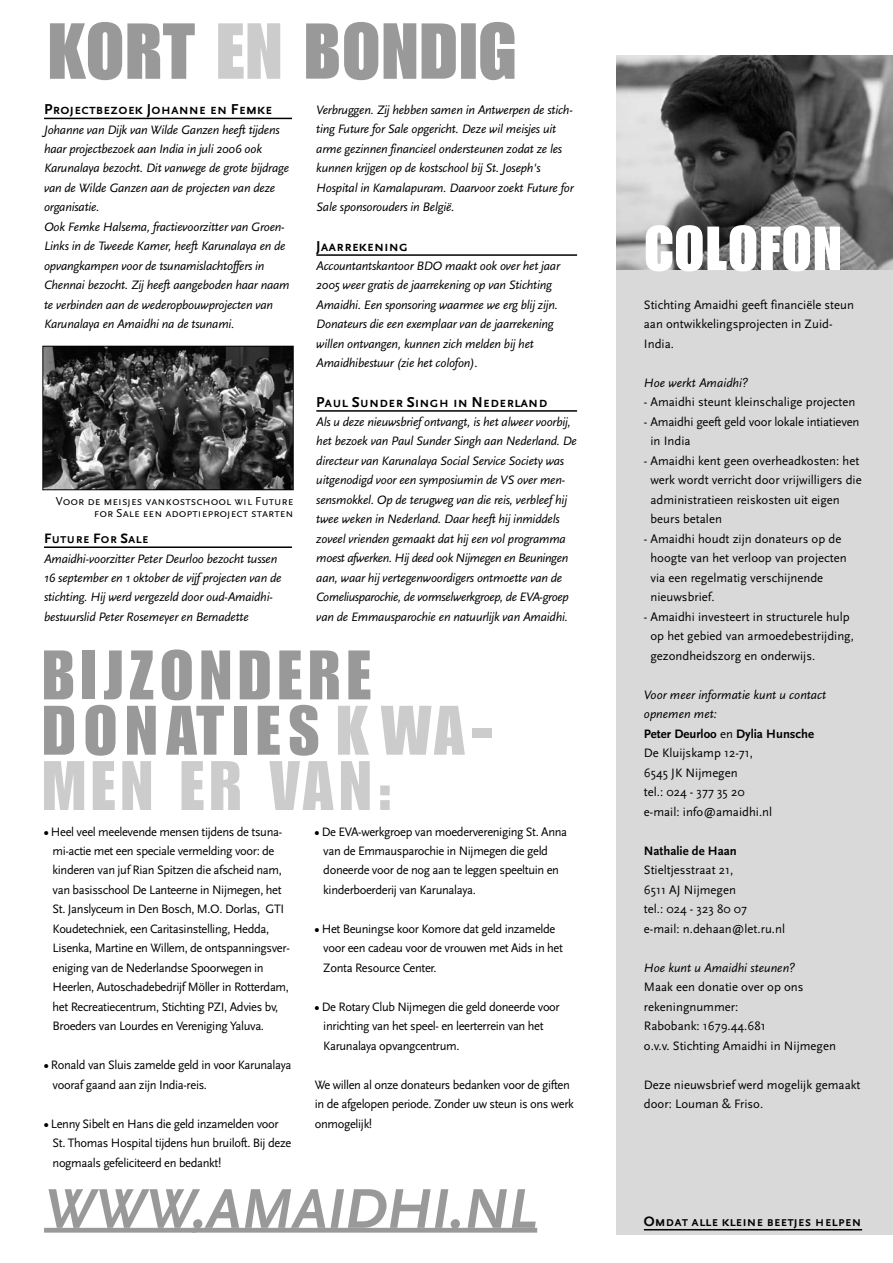
<style>
.page{position:relative;width:893px;height:1263px;background:#fff}
.page>*{position:absolute;margin:0;border:0;box-sizing:border-box;transform-origin:0 0}
.t1{font:68.55px/55.3px "Impact";letter-spacing:.095em;color:#999}
.t2{font:italic 700 58.5px "AD Scala Sans";color:#999}
.t3{font:700 15px "AD Scala Sans Caps";color:#000}
.t4{font:700 14.25px "AD Scala Sans Caps";color:#000}
.t5{font:italic 12.75px/19.5px "AD Scala Sans";letter-spacing:-.015em;color:#000}
.t6{font:12.75px/19.5px "AD Scala Sans Romein";letter-spacing:-.03em;color:#000}
.t7{font:12.75px/19.5px "AD Scala Sans Romein";color:#000}
.t8{font:700 12.75px "AD Scala Sans";color:#000}
.t9{font:12px/12px "AD Scala Sans Caps Romein";color:#000;text-align:right}
.s1{color:#ccc}
.s2{font-family:"AD Scala Sans Tab";font-weight:700}
.s3{font-weight:700;font-style:normal}
.s4{font-family:"AD Scala Sans Romein";font-style:normal}
</style>
<div class="page">
<div style="left:617px;top:153px;width:275px;height:1082px;background:#d9d9d9"></div>
<hr style="left:644px;top:1229px;width:218px;height:1px;background:#000">
<img style="left:617px;top:56px;width:275px;height:214px">
<svg style="left:645px;top:225px;width:195px;height:47px;background:#d2d2d2"></svg>
<svg style="left:306px;top:22px;width:208px;height:58px"></svg>
<svg style="left:218px;top:23px;width:62px;height:56px"></svg>
<svg style="left:50px;top:22px;width:145px;height:58px"></svg>
<hr style="left:44px;top:118px;width:248px;height:1px;background:#000">
<hr style="left:44px;top:546px;width:248px;height:2px;background:#000">
<hr style="left:316px;top:254px;width:261px;height:2px;background:#000">
<hr style="left:316px;top:410px;width:261px;height:2px;background:#000">
<img style="left:45px;top:348px;width:246px;height:140px">
<div style="left:43px;top:346px;width:250px;height:144px;border:1px solid #000"></div>
<div style="left:44px;top:1228px;width:152px;height:5px;background:#999"></div>
<div style="left:192px;top:1228px;width:345px;height:5px;background:#999"></div>
<p class="t3" style="left:44px;top:100px;width:230px">Projectbezoek Johanne en Femke</p>
<p class="t5" style="left:44px;top:121px;width:247px">Johanne van Dijk van Wilde Ganzen heeft tijdens haar projectbezoek aan India in juli 2006 ook Karunalaya bezocht. Dit vanwege de grote bijdrage van de Wilde Ganzen aan de projecten van deze organisatie.<br>Ook Femke Halsema, fractievoorzitter van Groen-Links in de Tweede Kamer, heeft Karunalaya en de opvangkampen voor de tsunamislachtoffers in Chennai bezocht. Zij heeft aangeboden haar naam te verbinden aan de wederopbouwprojecten van Karunalaya en Amaidhi na de tsunami.</p>
<p class="t9" style="left:56px;top:495px;width:239px">Voor de meisjes vankostschool wil Future for Sale een adoptieproject starten</p>
<p class="t4" style="left:44px;top:530px;width:106px">Future For Sale</p>
<p class="t5" style="left:44px;top:550px;width:239px">Amaidhi-voorzitter Peter Deurloo bezocht tussen 16 september en 1 oktober de vijf projecten van de stichting. Hij werd vergezeld door oud-Amaidhi&shy;bestuurslid Peter Rosemeyer en Bernadette</p>
<p class="t5" style="left:316px;top:101px;width:259px">Verbruggen. Zij hebben samen in Antwerpen de stich&shy;ting Future for Sale opgericht. Deze wil meisjes uit arme gezinnen financieel ondersteunen zodat ze les kunnen krijgen op de kostschool bij St. Joseph's Hospital in Kamalapuram. Daarvoor zoekt Future for Sale sponsorouders in België.</p>
<p class="t3" style="left:316px;top:237px;width:93px">Jaarrekening</p>
<p class="t5" style="left:316px;top:257px;width:245px">Accountantskantoor BDO maakt ook over het jaar 2005 weer gratis de jaarrekening op van Stichting Amaidhi. Een sponsoring waarmee we erg blij zijn.<br>Donateurs die een exemplaar van de jaarrekening willen ontvangen, kunnen zich melden bij het Amaidhibestuur (zie het colofon).</p>
<p class="t3" style="left:316px;top:393px;width:233px">Paul Sunder Singh in Nederland</p>
<p class="t5" style="left:316px;top:413px;width:262px">Als u deze nieuwsbrief ontvangt, is het alweer voorbij, het bezoek van Paul Sunder Singh aan Nederland. De directeur van Karunalaya Social Service Society was uitgenodigd voor een symposiumin de VS over men&shy;sensmokkel. Op de terugweg van die reis, verbleef hij twee weken in Nederland. Daar heeft hij inmiddels zoveel vrienden gemaakt dat hij een vol programma moest afwerken. Hij deed ook Nijmegen en Beuningen aan, waar hij vertegenwoordigers ontmoette van de Corneliusparochie, de vormselwerkgroep, de EVA-groep van de Emmausparochie en natuurlijk van Amaidhi.</p>
<h1 class="t1" style="left:43px;top:650px;width:451px">BIJZONDERE<br>DONATIES <span class="s1">KWA-<br>MEN ER VAN:</span></h1>
<p class="t6" style="left:53px;top:823px;width:239px;text-indent:-9px"><span class="s2">•</span> Heel veel meelevende mensen tijdens de tsuna&shy;mi-actie met een speciale vermelding voor: de kinderen van juf Rian Spitzen die afscheid nam, van basisschool De Lanteerne in Nijmegen, het St. Janslyceum in Den Bosch, M.O. Dorlas, GTI Koudetechniek, een Caritasinstelling, Hedda, Lisenka, Martine en Willem, de ontspanningsver&shy;eniging van de Nederlandse Spoorwegen in Heerlen, Autoschadebedrijf Möller in Rotterdam, het Recreatiecentrum, Stichting PZI, Advies bv, Broeders van Lourdes en Vereniging Yaluva.</p>
<p class="t6" style="left:53px;top:1057px;width:240px;text-indent:-9px"><span class="s2">•</span> Ronald van Sluis zamelde geld in voor Karunalaya vooraf gaand aan zijn India-reis.</p>
<p class="t6" style="left:53px;top:1115px;width:240px;text-indent:-9px"><span class="s2">•</span> Lenny Sibelt en Hans die geld inzamelden voor<br>St. Thomas Hospital tijdens hun bruiloft. Bij deze nogmaals gefeliciteerd en bedankt!</p>
<p class="t6" style="left:323px;top:823px;width:245px;text-indent:-9px"><span class="s2">•</span> De EVA-werkgroep van moedervereniging St. Anna van de Emmausparochie in Nijmegen die geld doneerde voor de nog aan te leggen speeltuin en kinderboerderij van Karunalaya.</p>
<p class="t6" style="left:323px;top:920px;width:241px;text-indent:-9px"><span class="s2">•</span> Het Beuningse koor Komore dat geld inzamelde voor een cadeau voor de vrouwen met Aids in het<br>Zonta Resource Center.</p>
<p class="t6" style="left:323px;top:998px;width:238px;text-indent:-9px"><span class="s2">•</span> De Rotary Club Nijmegen die geld doneerde voor inrichting van het speel- en leerterrein van het<br>Karunalaya opvangcentrum.</p>
<p class="t6" style="left:315px;top:1076px;width:260px">We willen al onze donateurs bedanken voor de giften in de afgelopen periode. Zonder uw steun is ons werk onmogelijk!</p>
<h2 class="t2" style="left:44px;top:1186px;width:494px">WWW.AMAIDHI.NL</h2>
<p class="t7" style="left:644px;top:296px;width:212px">Stichting Amaidhi geeft financiële steun aan ontwikkelingsprojecten in Zuid-<br>India.</p>
<p class="t5" style="left:644px;top:374px;width:106px">Hoe werkt Amaidhi?</p>
<p class="t7" style="left:644px;top:394px;width:213px">- Amaidhi steunt kleinschalige projecten</p>
<p class="t6" style="left:650px;top:413px;width:210px;text-indent:-7px">- Amaidhi geeft geld voor lokale intiatieven in India</p>
<p class="t7" style="left:650px;top:452px;width:213px;text-indent:-7px">- Amaidhi kent geen overheadkosten: het werk wordt verricht door vrijwilligers die administratieen reiskosten uit eigen beurs betalen</p>
<p class="t7" style="left:650px;top:530px;width:198px;text-indent:-7px">- Amaidhi houdt zijn donateurs op de hoogte van het verloop van projecten via een regelmatig verschijnende nieuwsbrief.</p>
<p class="t7" style="left:650px;top:608px;width:205px;text-indent:-7px">- Amaidhi investeert in structurele hulp op het gebied van armoedebestrijding, gezondheidszorg en onderwijs.</p>
<p class="t5" style="left:644px;top:686px;width:184px">Voor meer informatie kunt u contact opnemen met:<br><span class="s3">Peter Deurloo</span> <span class="s4">en</span> <span class="s3">Dylia Hunsche</span></p>
<p class="t7" style="left:644px;top:745px;width:130px">De Kluijskamp 12-71,<br>6545 JK Nijmegen<br>tel.: 024 - 377 35 20 e-mail: info@amaidhi.nl</p>
<p class="t8" style="left:644px;top:846px;width:94px">Nathalie de Haan</p>
<p class="t7" style="left:644px;top:862px;width:143px">Stieltjesstraat 21,<br>6511 AJ Nijmegen<br>tel.: 024 - 323 80 07 e-mail: n.dehaan@let.ru.nl</p>
<p class="t5" style="left:644px;top:959px;width:153px">Hoe kunt u Amaidhi steunen?</p>
<p class="t7" style="left:644px;top:979px;width:194px">Maak een donatie over op ons rekeningnummer:<br>Rabobank: 1679.44.681<br>o.v.v. Stichting Amaidhi in Nijmegen</p>
<p class="t7" style="left:644px;top:1076px;width:218px">Deze nieuwsbrief werd mogelijk gemaakt door: Louman &amp; Friso.</p>
<p class="t4" style="left:644px;top:1212px;width:219px">Omdat alle kleine beetjes helpen</p>
</div>
